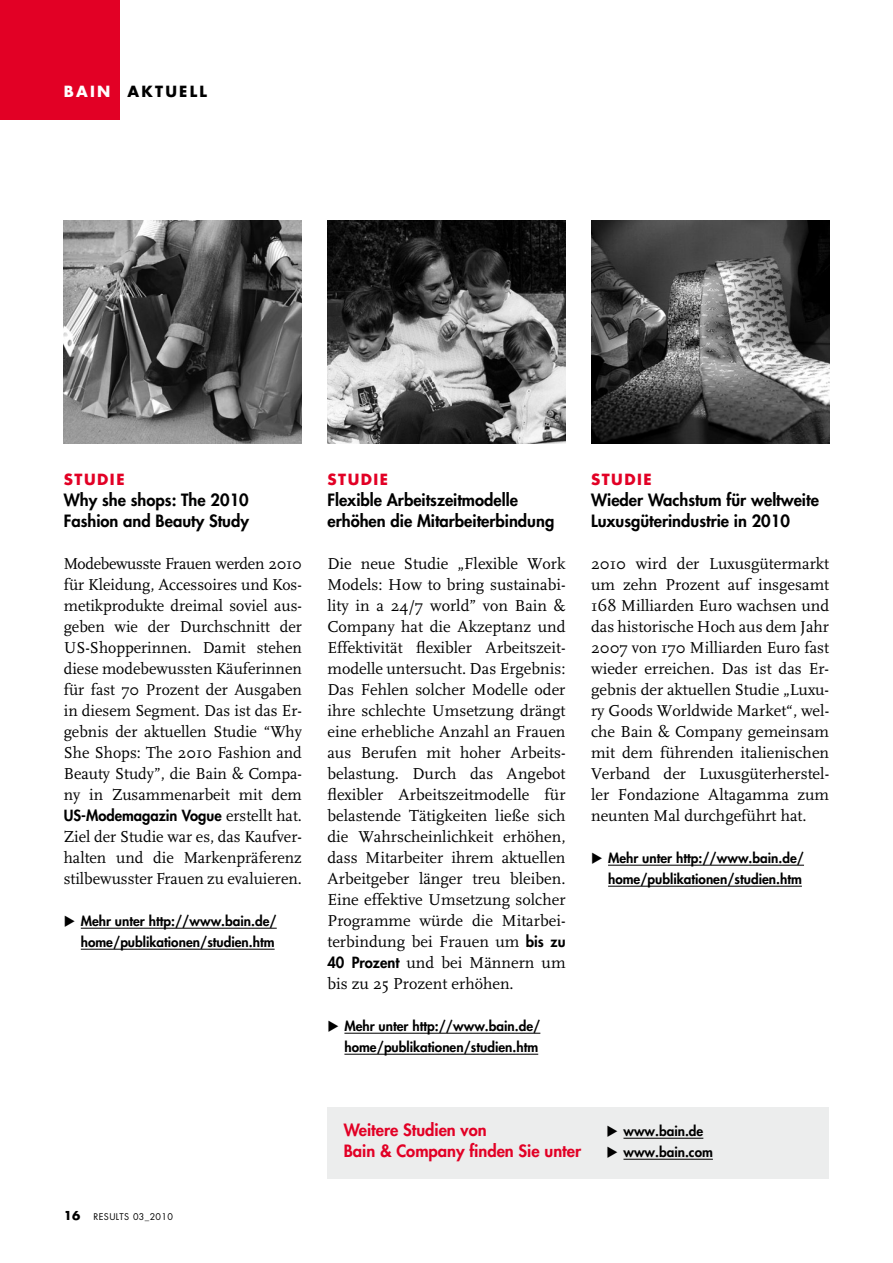
<style>
.page{position:relative;width:893px;height:1263px;background:#fff}
.page>*{position:absolute;margin:0;border:0;box-sizing:border-box;transform-origin:0 0}
.t1{font:16.5px/21px "Scala";color:#000;text-align:justify}
.t2{font:800 16.5px/21px "Futura";color:#000}
.t3{font:800 16.5px/21px "Futura";color:#e20025}
.t4{font:800 15px "Futura";color:#000}
.t5{font:700 15px "Futura";letter-spacing:.1em;color:#e20025}
.t6{font:700 15px "Futura";letter-spacing:.15em;color:#000}
.t7{font:800 13.5px/21px "Futura";color:#000;text-align:right}
.t8{font:9px "Futura";letter-spacing:.04em;color:#000}
.s1{color:#fff}
.s2{font-family:"Scala";font-weight:400;font-size:16.5px}
.s3{font-family:"Futura";font-weight:800;font-size:15px}
.s4{font-weight:700;font-size:12px}
</style>
<div class="page">
<div style="left:0;top:0;width:119px;height:119px;background:#e20025"></div>
<hr style="left:81px;top:928px;width:196px;height:1px;background:#000">
<hr style="left:81px;top:949px;width:194px;height:1px;background:#000">
<hr style="left:344px;top:1033px;width:196px;height:1px;background:#000">
<hr style="left:344px;top:1054px;width:194px;height:1px;background:#000">
<hr style="left:608px;top:865px;width:196px;height:1px;background:#000">
<hr style="left:608px;top:886px;width:194px;height:1px;background:#000">
<div style="left:327px;top:1107px;width:502px;height:71px;background:#eceded"></div>
<img style="left:64px;top:220px;width:238px;height:223px">
<img style="left:327px;top:220px;width:239px;height:223px">
<img style="left:591px;top:220px;width:238px;height:223px">
<hr style="left:623px;top:1138px;width:80px;height:1px;background:#000">
<hr style="left:623px;top:1159px;width:90px;height:1px;background:#000">
<p class="t6" style="left:64px;top:81px;width:145px"><span class="s1">BAIN</span> AKTUELL</p>
<p class="t5" style="left:64px;top:469px;width:62px">STUDIE</p>
<p class="t2" style="left:64px;top:489px;width:187px">Why she shops: The 2010<br>Fashion and Beauty Study</p>
<p class="t1" style="left:64px;top:553px;width:240px">Modebewusste Frauen werden 2010 für Kleidung, Accessoires und Kos&shy;metikprodukte dreimal soviel aus&shy;geben wie der Durchschnitt der US-Shopperinnen. Damit stehen diese modebewussten Käuferinnen für fast 70 Prozent der Ausgaben in diesem Segment. Das ist das Er&shy;gebnis der aktuellen Studie “Why She Shops: The 2010 Fashion and Beauty Study”, die Bain &amp; Compa&shy;ny in Zusammenarbeit mit dem</p>
<p class="t4" style="left:64px;top:805px;width:240px">US-Modemagazin Vogue <span class="s2">erstellt hat.</span></p>
<p class="t1" style="left:64px;top:826px;width:240px">Ziel der Studie war es, das Kaufver&shy;halten und die Markenpräferenz stilbewusster Frauen zu evaluieren.</p>
<p class="t7" style="left:64px;top:910px;width:214px">◆ Mehr unter http://www.bain.de/ home/publikationen/studien.htm</p>
<p class="t5" style="left:327px;top:469px;width:62px">STUDIE</p>
<p class="t2" style="left:327px;top:489px;width:228px">Flexible Arbeitszeitmodelle erhöhen die Mitarbeiterbindung</p>
<p class="t1" style="left:327px;top:553px;width:240px">Die neue Studie „Flexible Work Models: How to bring sustainabi&shy;lity in a 24/7 world” von Bain &amp; Company hat die Akzeptanz und Effektivität flexibler Arbeitszeit&shy;modelle untersucht. Das Ergebnis:<br>Das Fehlen solcher Modelle oder ihre schlechte Umsetzung drängt eine erhebliche Anzahl an Frauen aus Berufen mit hoher Arbeits&shy;belastung. Durch das Angebot flexibler Arbeitszeitmodelle für belastende Tätigkeiten ließe sich die Wahrscheinlichkeit erhöhen, dass Mitarbeiter ihrem aktuellen Arbeitgeber länger treu bleiben.<br>Eine effektive Umsetzung solcher Programme würde die Mitarbei&shy;terbindung bei Frauen um <span class="s3">bis zu 40 Prozent</span> und bei Männern um bis zu 25 Prozent erhöhen.</p>
<p class="t7" style="left:327px;top:1015px;width:214px">◆ Mehr unter http://www.bain.de/ home/publikationen/studien.htm</p>
<p class="t5" style="left:591px;top:469px;width:62px">STUDIE</p>
<p class="t2" style="left:591px;top:489px;width:229px">Wieder Wachstum für weltweite<br>Luxusgüterindustrie in 2010</p>
<p class="t1" style="left:591px;top:553px;width:240px">2010 wird der Luxusgütermarkt um zehn Prozent auf insgesamt 168 Milliarden Euro wachsen und das historische Hoch aus dem Jahr 2007 von 170 Milliarden Euro fast wieder erreichen. Das ist das Er&shy;gebnis der aktuellen Studie „Luxu&shy;ry Goods Worldwide Market“, wel&shy;che Bain &amp; Company gemeinsam mit dem führenden italienischen Verband der Luxusgüterherstel&shy;ler Fondazione Altagamma zum neunten Mal durchgeführt hat.</p>
<p class="t7" style="left:591px;top:847px;width:214px">◆ Mehr unter http://www.bain.de/ home/publikationen/studien.htm</p>
<p class="t8" style="left:64px;top:1211px;width:111px"><span class="s4">16</span> RESULTS 03_2010</p>
<p class="t3" style="left:344px;top:1119px;width:239px">Weitere Studien von<br>Bain &amp; Company finden Sie unter</p>
<p class="t7" style="left:606px;top:1120px;width:98px">◆ www.bain.de</p>
<p class="t7" style="left:606px;top:1141px;width:108px">◆ www.bain.com</p>
</div>
